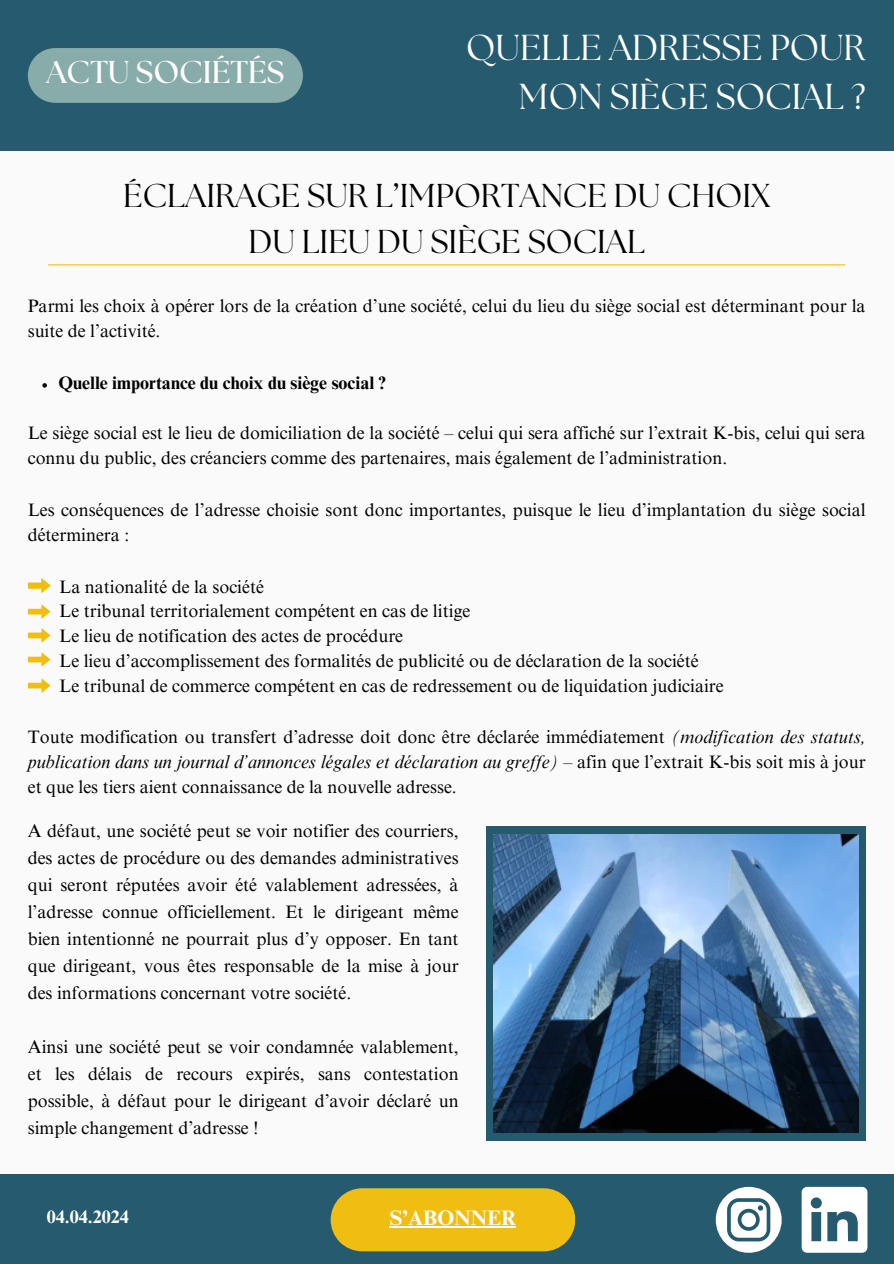
<style>
.page{position:relative;width:894px;height:1264px;background:#fff}
.page>*{position:absolute;margin:0;border:0;box-sizing:border-box;transform-origin:0 0}
.t1{font:36px/49.5px "The Seasons";color:#fff;text-align:right}
.t2{font:33px/46.2px "The Seasons";color:#000;text-align:center}
.t3{font:700 31.5px "The Seasons";color:#fff}
.t4{font:700 21px "Times NRMT Pro";color:#fff}
.t5{font:18px/24.8px "Times NRMT Pro";color:#000}
.t6{font:700 18px "Times NRMT Pro";color:#000}
.t7{font:700 18px "Times NRMT Pro";color:#fff}
.s1{font-style:italic}
</style>
<div class="page">
<div style="left:0;top:0;width:893px;height:1263px;background:#fafafa"></div>
<div style="left:0;top:1174px;width:893px;height:89px;background:#265b6f"></div>
<svg style="left:715px;top:1186px;width:66px;height:66px"></svg>
<svg style="left:801px;top:1186px;width:66px;height:66px"></svg>
<svg style="left:330px;top:1188px;width:245px;height:63px;background:#e3b817"></svg>
<div style="left:0;top:0;width:893px;height:151px;background:#265b6f"></div>
<div style="left:28px;top:48px;width:275px;height:55px;background:#88aca9"></div>
<div style="left:486px;top:826px;width:379px;height:315px;background:#265b6f"></div>
<img style="left:493px;top:834px;width:365px;height:298px">
<hr style="left:48px;top:264px;width:797px;height:1px;background:#f0be10">
<svg style="left:42px;top:383px;width:5px;height:4px"></svg>
<hr style="left:390px;top:1226px;width:126px;height:1px;background:#fff">
<svg style="left:28px;top:604px;width:22px;height:15px"></svg>
<svg style="left:28px;top:628px;width:22px;height:15px"></svg>
<svg style="left:28px;top:652px;width:22px;height:15px"></svg>
<svg style="left:28px;top:578px;width:23px;height:15px"></svg>
<svg style="left:28px;top:678px;width:22px;height:15px"></svg>
<h3 class="t3" style="left:46px;top:58px;width:239px">ACTU SOCIÉTÉS</h3>
<h1 class="t1" style="left:466px;top:25px;width:401px">QUELLE ADRESSE POUR<br>MON SIÈGE SOCIAL ?</h1>
<h2 class="t2" style="left:123px;top:174px;width:648px">ÉCLAIRAGE SUR L’IMPORTANCE DU CHOIX<br>DU LIEU DU SIÈGE SOCIAL</h2>
<p class="t5" style="left:28px;top:296px;width:839px">Parmi les choix à opérer lors de la création d’une société, celui du lieu du siège social est déterminant pour la suite de l’activité.</p>
<p class="t6" style="left:58px;top:376px;width:329px">Quelle importance du choix du siège social ?</p>
<p class="t5" style="left:28px;top:423px;width:839px">Le siège social est le lieu de domiciliation de la société – celui qui sera affiché sur l’extrait K-bis, celui qui sera connu du public, des créanciers comme des partenaires, mais également de l’administration.</p>
<p class="t5" style="left:28px;top:499px;width:839px">Les conséquences de l’adresse choisie sont donc importantes, puisque le lieu d’implantation du siège social déterminera :</p>
<p class="t5" style="left:59px;top:576px;width:665px">La nationalité de la société<br>Le tribunal territorialement compétent en cas de litige<br>Le lieu de notification des actes de procédure<br>Le lieu d’accomplissement des formalités de publicité ou de déclaration de la société<br>Le tribunal de commerce compétent en cas de redressement ou de liquidation judiciaire</p>
<p class="t5" style="left:28px;top:727px;width:839px;text-align:justify">Toute modification ou transfert d’adresse doit donc être déclarée immédiatement <span class="s1">(modification des statuts, publication dans un journal d’annonces légales et déclaration au greffe)</span> – afin que l’extrait K-bis soit mis à jour et que les tiers aient connaissance de la nouvelle adresse.</p>
<p class="t5" style="left:28px;top:819px;width:432px;line-height:27px;text-align:justify">A défaut, une société peut se voir notifier des courriers, des actes de procédure ou des demandes administratives qui seront réputées avoir été valablement adressées, à l’adresse connue officiellement. Et le dirigeant même bien intentionné ne pourrait plus d’y opposer. En tant que dirigeant, vous êtes responsable de la mise à jour des informations concernant votre société.</p>
<p class="t5" style="left:28px;top:1035px;width:432px;line-height:27px;text-align:justify">Ainsi une société peut se voir condamnée valablement, et les délais de recours expirés, sans contestation possible, à défaut pour le dirigeant d’avoir déclaré un simple changement d’adresse !</p>
<p class="t7" style="left:47px;top:1210px;width:83px">04.04.2024</p>
<p class="t4" style="left:390px;top:1210px;width:128px">S’ABONNER</p>
</div>
